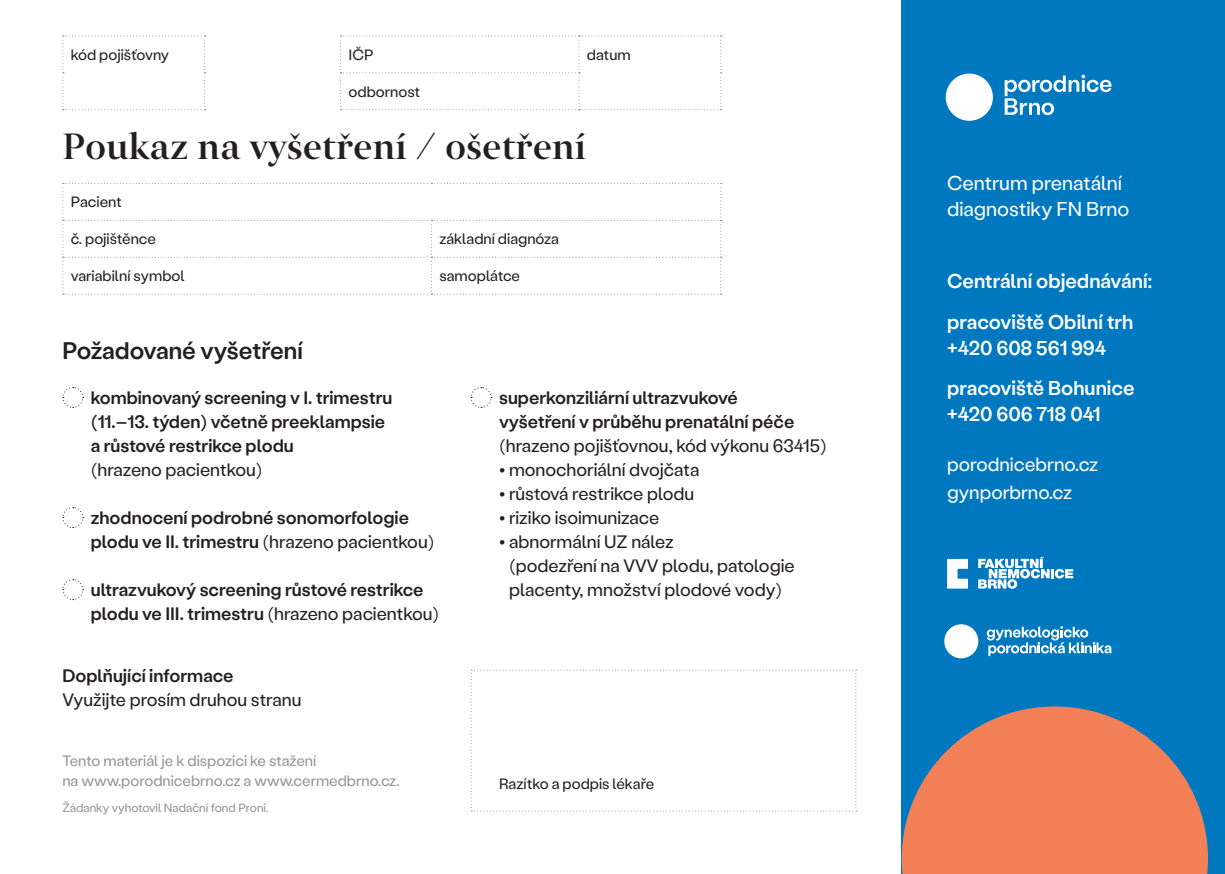
<style>
.page{position:relative;width:1225px;height:874px;background:#fff}
.page>*{position:absolute;margin:0;border:0;box-sizing:border-box;transform-origin:0 0}
.t1{font:500 36px "Carot Display";color:#231f20}
.t2{font:500 24px "Stabil Grotesk";color:#231f20}
.t3{font:500 20px/40.2px "Stabil Grotesk";color:#fff}
.t4{font:20px/26px "Stabil Grotesk";color:#fff}
.t5{font:19px/27.2px "Stabil Grotesk";color:#fff}
.t6{font:500 18px/24px "Stabil Grotesk";color:#231f20}
.t7{font:18px/24px "Stabil Grotesk";color:#231f20}
.t8{font:15px "Stabil Grotesk";color:#231f20}
.t9{font:15px/20px "Stabil Grotesk";color:#939598}
.t10{font:12px "Stabil Grotesk";color:#939598}
.s1{font-weight:400}
</style>
<div class="page">
<svg style="left:62px;top:35px;width:144px;height:75px"></svg>
<svg style="left:62px;top:183px;width:660px;height:111px"></svg>
<svg style="left:340px;top:35px;width:381px;height:75px"></svg>
<div style="left:901px;top:0;width:324px;height:873px;background:#0078c0"></div>
<svg style="left:901px;top:706px;width:307px;height:167px;fill:#f48058"></svg>
<svg style="left:62px;top:387px;width:22px;height:21px"></svg>
<svg style="left:62px;top:507px;width:22px;height:21px"></svg>
<svg style="left:62px;top:579px;width:22px;height:21px"></svg>
<svg style="left:470px;top:387px;width:22px;height:21px"></svg>
<svg style="left:471px;top:669px;width:386px;height:142px"></svg>
<svg style="left:978px;top:556px;width:95px;height:32px"></svg>
<svg style="left:947px;top:558px;width:21px;height:30px"></svg>
<div style="left:944px;top:624px;width:34px;height:34px;background:#fff;border-radius:50%"></div>
<svg style="left:986px;top:626px;width:125px;height:29px"></svg>
<div style="left:945px;top:73px;width:48px;height:48px;background:#fff;border-radius:50%"></div>
<svg style="left:1004px;top:75px;width:107px;height:40px"></svg>
<p class="t8" style="left:348px;top:44px;width:26px">IČP</p>
<p class="t8" style="left:587px;top:44px;width:45px">datum</p>
<p class="t8" style="left:348px;top:81px;width:73px">odbornost</p>
<h1 class="t1" style="left:62px;top:126px;width:525px">Poukaz na vyšetření / ošetření</h1>
<p class="t8" style="left:71px;top:44px;width:100px">kód pojišťovny</p>
<p class="t8" style="left:71px;top:192px;width:52px">Pacient</p>
<p class="t8" style="left:71px;top:229px;width:87px">č. pojištěnce</p>
<p class="t8" style="left:439px;top:229px;width:121px">základní diagnóza</p>
<p class="t8" style="left:71px;top:266px;width:115px">variabilní symbol</p>
<p class="t8" style="left:439px;top:266px;width:82px">samoplátce</p>
<h2 class="t2" style="left:62px;top:334px;width:242px">Požadované vyšetření</h2>
<p class="t6" style="left:91px;top:384px;width:303px">kombinovaný screening v I. trimestru (11.–13. týden) včetně preeklampsie a růstové restrikce plodu</p>
<p class="t7" style="left:91px;top:456px;width:173px">(hrazeno pacientkou)</p>
<p class="t6" style="left:91px;top:504px;width:345px">zhodnocení podrobné sonomorfologie plodu ve II. trimestru <span class="s1">(hrazeno pacientkou)</span></p>
<p class="t6" style="left:91px;top:576px;width:350px">ultrazvukový screening růstové restrikce plodu ve III. trimestru <span class="s1">(hrazeno pacientkou)</span></p>
<p class="t6" style="left:62px;top:662px;width:173px">Doplňující informace</p>
<p class="t7" style="left:62px;top:686px;width:241px">Využijte prosím druhou stranu</p>
<p class="t9" style="left:62px;top:749px;width:339px">Tento materiál je k dispozici ke stažení<br>na www.porodnicebrno.cz a www.cermedbrno.cz.</p>
<p class="t10" style="left:62px;top:799px;width:208px">Žádanky vyhotovil Nadační fond Proni.</p>
<p class="t6" style="left:499px;top:384px;width:297px">superkonziliární ultrazvukové vyšetření v průběhu prenatální péče</p>
<p class="t7" style="left:499px;top:432px;width:329px">(hrazeno pojišťovnou, kód výkonu 63415)</p>
<p class="t7" style="left:499px;top:456px;width:202px">• monochoriální dvojčata</p>
<p class="t7" style="left:499px;top:480px;width:197px">• růstová restrikce plodu</p>
<p class="t7" style="left:499px;top:504px;width:162px">• riziko isoimunizace</p>
<p class="t7" style="left:509px;top:528px;width:287px;text-indent:-10px">• abnormální UZ nález<br>(podezření na VVV plodu, patologie placenty, množství plodové vody)</p>
<p class="t8" style="left:499px;top:773px;width:157px">Razítko a podpis lékaře</p>
<p class="t4" style="left:947px;top:169px;width:184px">Centrum prenatální diagnostiky FN Brno</p>
<p class="t3" style="left:947px;top:260px;width:207px">Centrální objednávání: pracoviště Obilní trh</p>
<p class="t3" style="left:947px;top:326px;width:189px">+420 608 561 994 pracoviště Bohunice</p>
<p class="t3" style="left:947px;top:393px;width:155px">+420 606 718 041</p>
<p class="t5" style="left:947px;top:450px;width:153px">porodnicebrno.cz gynporbrno.cz</p>
</div>
